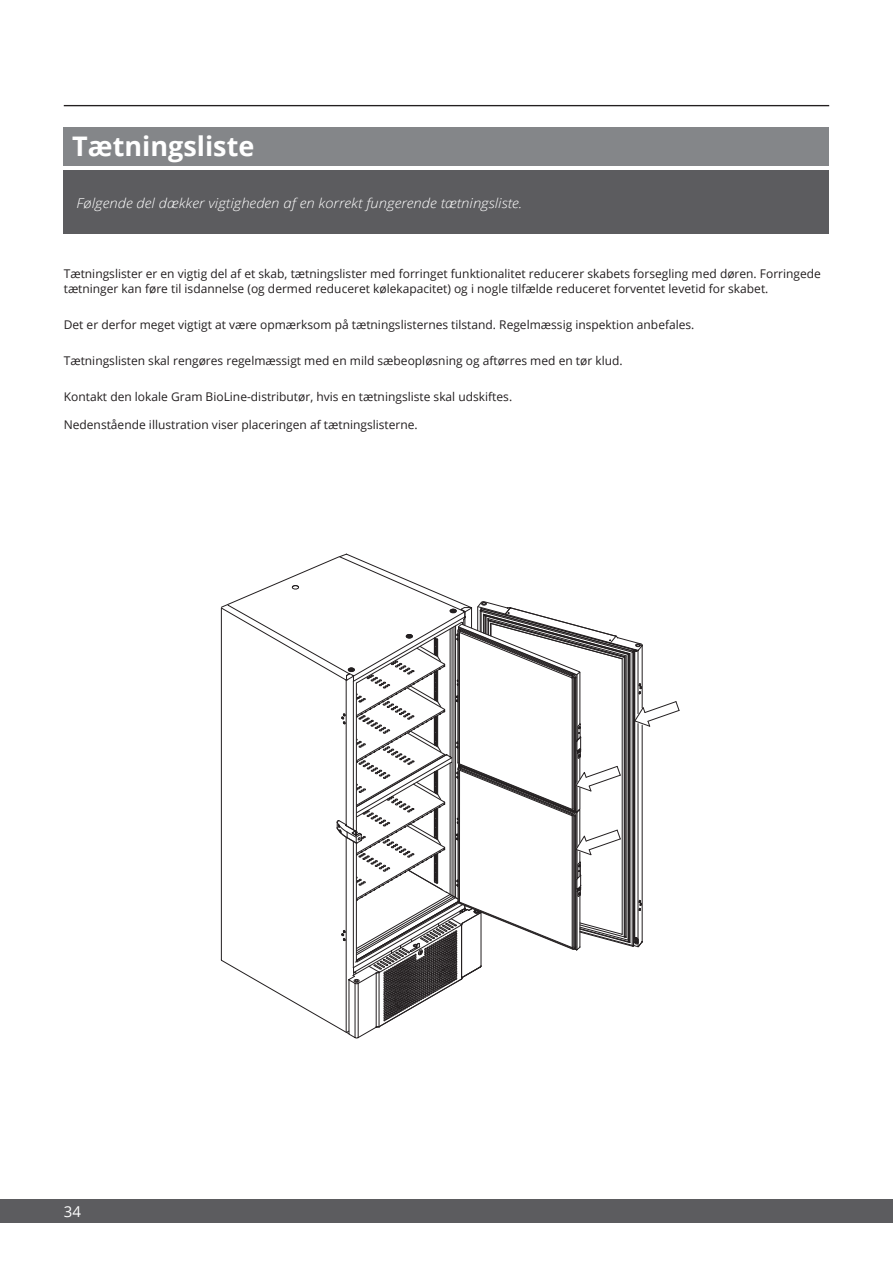
<style>
.page{position:relative;width:893px;height:1263px;background:#fff}
.page>*{position:absolute;margin:0;border:0;box-sizing:border-box;transform-origin:0 0}
.Page_sub_header_-_Bold_-_18_21_6{font:700 27px "Open Sans";color:#fff}
.t1{font:15px "Open Sans";color:#fff}
.Rubrik_-_White_text_-_9_10_8{font:italic 300 13.5px "Open Sans";color:#fff;scale:1.1 1}
.Bodytext_-_8_9_6_-_Regular{font:12px/14.4px "Open Sans";color:#231f20}
</style>
<div class="page">
<svg style="left:220px;top:553px;width:460px;height:486px"></svg>
<hr style="left:576px;top:813px;width:1px;height:35px;background:#231f20">
<div style="left:0;top:1200px;width:893px;height:23px;background:#5c5c5f"></div>
<div style="left:64px;top:170px;width:765px;height:64px;background:#5c5c5f"></div>
<div style="left:64px;top:128px;width:765px;height:38px;background:#848689"></div>
<hr style="left:64px;top:105px;width:765px;height:1px;background:#231f20">
<p class="Page_sub_header_-_Bold_-_18_21_6" style="left:72px;top:127px;width:184px">Tætningsliste</p>
<p class="Rubrik_-_White_text_-_9_10_8" style="left:77px;top:193px;width:407px">Følgende del dækker vigtigheden af en korrekt fungerende tætningsliste.</p>
<p class="Bodytext_-_8_9_6_-_Regular" style="left:64px;top:266px;width:759px">Tætningslister er en vigtig del af et skab, tætningslister med forringet funktionalitet reducerer skabets forsegling med døren. Forringede tætninger kan føre til isdannelse (og dermed reduceret kølekapacitet) og i nogle tilfælde reduceret forventet levetid for skabet.</p>
<p class="Bodytext_-_8_9_6_-_Regular" style="left:64px;top:317px;width:632px">Det er derfor meget vigtigt at være opmærksom på tætningslisternes tilstand. Regelmæssig inspektion anbefales.</p>
<p class="Bodytext_-_8_9_6_-_Regular" style="left:64px;top:353px;width:560px">Tætningslisten skal rengøres regelmæssigt med en mild sæbeopløsning og aftørres med en tør klud.</p>
<p class="Bodytext_-_8_9_6_-_Regular" style="left:64px;top:389px;width:450px">Kontakt den lokale Gram BioLine-distributør, hvis en tætningsliste skal udskiftes.</p>
<p class="Bodytext_-_8_9_6_-_Regular" style="left:64px;top:417px;width:355px">Nedenstående illustration viser placeringen af tætningslisterne.</p>
<p class="t1" style="left:64px;top:1201px;width:19px">34</p>
</div>
